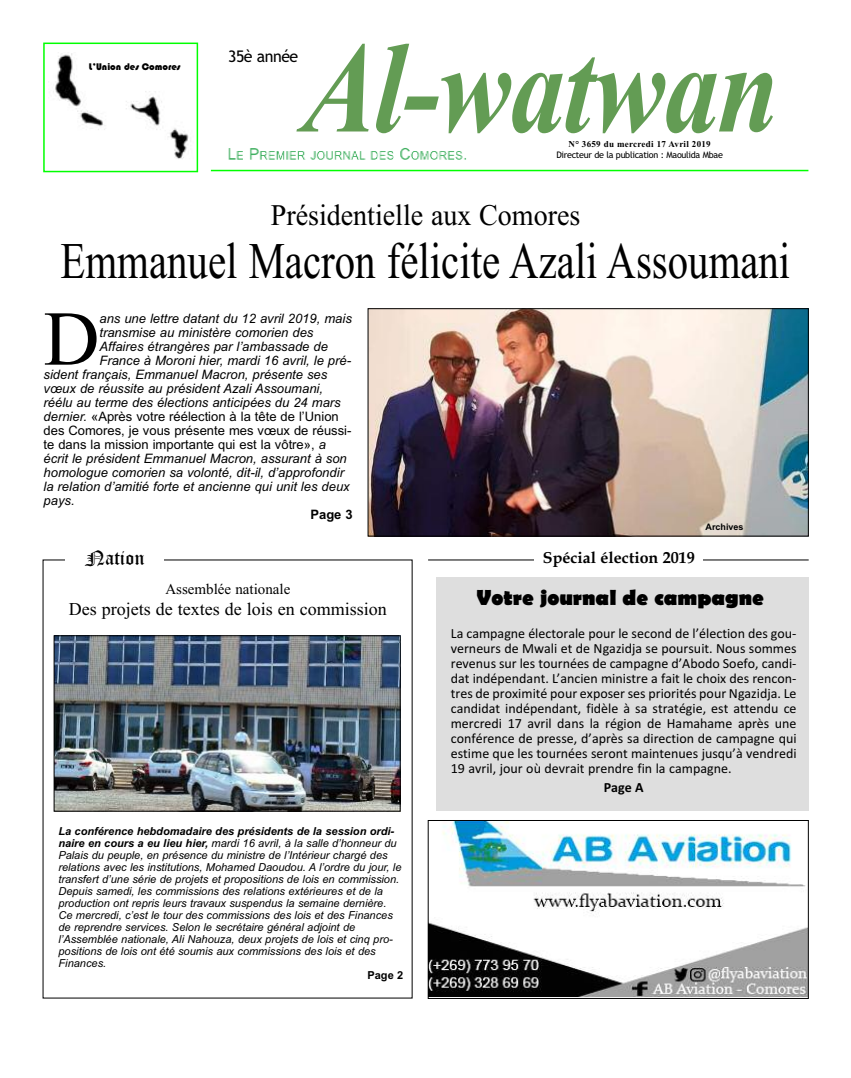
<style>
.page{position:relative;width:851px;height:1078px;background:#fff}
.page>*{position:absolute;margin:0;border:0;box-sizing:border-box;transform-origin:0 0}
.t1{font:italic 700 129.5px "Times New Roman";letter-spacing:-.015em;color:#639c54;scale:.85 1}
.t2{font:77.4px "Times New Roman";color:#000}
.t3{font:51.3px "Times New Roman";color:#000;scale:.8 1}
.t4{font:29.9px "Times New Roman";color:#000;scale:.94 1}
.t5{font:700 22px "Berlin Sans FB";color:#000}
.t6{font:20px "Old English Text";color:#000}
.t7{font:18px "Times New Roman";color:#000}
.t8{font:700 16px "Book Antiqua";color:#000}
.t9{font:16px "Trebuchet MS";letter-spacing:-.03em;color:#000}
.t10{font:15px "Times New Roman";color:#000}
.t11{font:14px/15px "Calibri";color:#000;text-align:justify}
.t12{font:700 14px "Calibri";color:#000}
.t13{font:italic 13px "Arial";color:#000}
.t14{font:13px "Arial";color:#000}
.t15{font:700 13px "Arial";color:#000}
.t16{font:italic 11px/12px "Arial";color:#000}
.t17{font:700 11px "Arial";color:#000}
.t18{font:10px "Bauhaus 93";color:#000}
.t19{font:9px "Trebuchet MS";letter-spacing:-.03em;color:#000}
.t20{font:700 9px "Times New Roman";letter-spacing:.03em;color:#000}
.t21{font:700 9px "Arial";color:#000}
.s1{font-style:italic}
.s2{font-weight:700}
</style>
<div class="page">
<img style="left:228px;top:147px;width:239px;height:13px">
<img style="left:53px;top:53px;width:138px;height:106px">
<div style="left:43px;top:43px;width:155px;height:129px;border:2px solid #0f0"></div>
<hr style="left:211px;top:170px;width:597px;height:1px;background:#0f0">
<img style="left:370px;top:310px;width:436px;height:224px">
<div style="left:368px;top:308px;width:440px;height:228px;border:1px solid #000"></div>
<img style="left:56px;top:637px;width:342px;height:172px">
<div style="left:54px;top:635px;width:346px;height:176px;border:1px solid #000"></div>
<img style="left:430px;top:822px;width:376px;height:174px">
<div style="left:428px;top:820px;width:380px;height:178px;border:1px solid #000"></div>
<hr style="left:428px;top:559px;width:380px;height:1px;background:#000">
<div style="left:534px;top:550px;width:169px;height:23px;background:#fff"></div>
<div style="left:435px;top:577px;width:373px;height:234px;background:#dedede"></div>
<p class="t18" style="left:89px;top:61px;width:93px">L’Union des Comores</p>
<h3 class="t9" style="left:228px;top:47px;width:72px">35è année</h3>
<h1 class="t1" style="left:302px;top:11px;width:561px">Al-watwan</h1>
<p class="t19" style="left:556px;top:149px;width:168px">Directeur de la publication : Maoulida Mbae</p>
<p class="t20" style="left:568px;top:138px;width:144px">N° 3659 du mercredi 17 Avril 2019</p>
<h3 class="t4" style="left:271px;top:197px;width:331px">Présidentielle aux Comores</h3>
<h3 class="t3" style="left:61px;top:230px;width:913px">Emmanuel Macron félicite Azali Assoumani</h3>
<h2 class="t2" style="left:44px;top:292px;width:57px">D</h2>
<p class="t13" style="left:99px;top:310px;width:254px">ans une lettre datant du 12 avril 2019, mais</p>
<p class="t13" style="left:99px;top:324px;width:215px">transmise au ministère comorien des</p>
<p class="t13" style="left:99px;top:338px;width:230px">Affaires étrangères par l’ambassade de</p>
<p class="t13" style="left:99px;top:352px;width:252px">France à Moroni hier, mardi 16 avril, le pré-</p>
<p class="t13" style="left:44px;top:366px;width:285px">sident français, Emmanuel Macron, présente ses</p>
<p class="t13" style="left:44px;top:380px;width:281px">vœux de réussite au président Azali Assoumani,</p>
<p class="t13" style="left:44px;top:394px;width:298px">réélu au terme des élections anticipées du 24 mars</p>
<p class="t14" style="left:44px;top:408px;width:297px"><span class="s1">dernier.</span> «Après votre réélection à la tête de l’Union</p>
<p class="t14" style="left:44px;top:422px;width:309px">des Comores, je vous présente mes vœux de réussi-</p>
<p class="t14" style="left:44px;top:436px;width:284px">te dans la mission importante qui est la vôtre», <span class="s1">a</span></p>
<p class="t13" style="left:44px;top:450px;width:305px">écrit le président Emmanuel Macron, assurant à son</p>
<p class="t13" style="left:44px;top:464px;width:302px">homologue comorien sa volonté, dit-il, d’approfondir</p>
<p class="t13" style="left:44px;top:478px;width:308px">la relation d’amitié forte et ancienne qui unit les deux</p>
<p class="t13" style="left:44px;top:492px;width:33px">pays.</p>
<p class="t15" style="left:310px;top:506px;width:44px">Page 3</p>
<h3 class="t6" style="left:85px;top:546px;width:61px">Nation</h3>
<h3 class="t10" style="left:165px;top:580px;width:126px">Assemblée nationale</h3>
<h3 class="t7" style="left:69px;top:597px;width:319px">Des projets de textes de lois en commission</h3>
<p class="t16" style="left:58px;top:825px;width:344px"><span class="s2">La conférence hebdomadaire des présidents de la session ordi&shy;naire en cours a eu lieu hier,</span> mardi 16 avril, à la salle d’honneur du Palais du peuple, en présence du ministre de l’Intérieur chargé des relations avec les institutions, Mohamed Daoudou. A l’ordre du jour, le transfert d’une série de projets et propositions de lois en commission.<br>Depuis samedi, les commissions des relations extérieures et de la production ont repris leurs travaux suspendus la semaine dernière.<br>Ce mercredi, c’est le tour des commissions des lois et des Finances de reprendre services. Selon le secrétaire général adjoint de l’Assemblée nationale, Ali Nahouza, deux projets de lois et cinq pro&shy;positions de lois ont été soumis aux commissions des lois et des Finances.</p>
<p class="t17" style="left:367px;top:968px;width:37px">Page 2</p>
<p class="t21" style="left:705px;top:521px;width:40px">Archives</p>
<h3 class="t8" style="left:543px;top:548px;width:153px">Spécial élection 2019</h3>
<h3 class="t5" style="left:476px;top:584px;width:289px">Votre journal de campagne</h3>
<p class="t11" style="left:450px;top:625px;width:347px">La campagne électorale pour le second de l’élection des gou&shy;verneurs de Mwali et de Ngazidja se poursuit. Nous sommes revenus sur les tournées de campagne d’Abodo Soefo, candi&shy;dat indépendant. L’ancien ministre a fait le choix des rencon&shy;tres de proximité pour exposer ses priorités pour Ngazidja. Le candidat indépendant, fidèle à sa stratégie, est attendu ce mercredi 17 avril dans la région de Hamahame après une conférence de presse, d’après sa direction de campagne qui estime que les tournées seront maintenues jusqu’à vendredi 19 avril, jour où devrait prendre fin la campagne.</p>
<p class="t12" style="left:603px;top:779px;width:42px">Page A</p>
</div>
